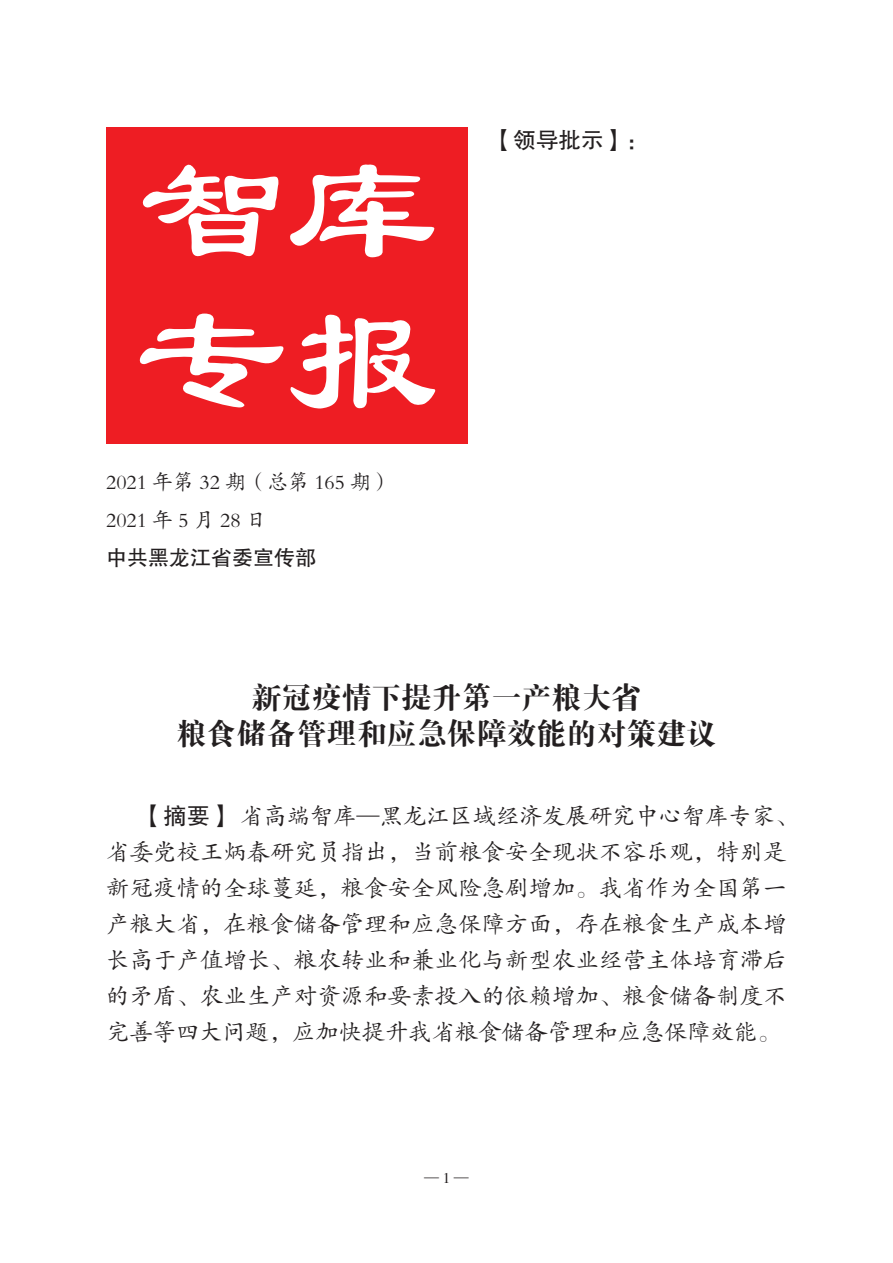
<style>
.page{position:relative;width:893px;height:1263px;background:#fff}
.page>*{position:absolute;margin:0;border:0;box-sizing:border-box;transform-origin:0 0}
.t1{font:150px/150px "FZLSK GBK1 0";color:#fff}
.t2{font:30px/36px "FZDBSK GBK1 0";color:#231f20;text-align:center}
.t3{font:23.25px/36px "FZKTK GBK1 0";letter-spacing:.01em;color:#231f20}
.t4{font:22.5px "FZHTK GBK1 0";color:#231f20}
.t5{font:21px/38.2px "FZKTK GBK1 0";color:#231f20}
.t6{font:21px "FZHTK GBK1 0";color:#231f20}
.t7{font:15px "FZSSK GBK1 0";color:#231f20}
.s1{font-family:"FZHTK GBK1 0"}
</style>
<div class="page">
<div style="left:106px;top:128px;width:362px;height:316px;background:#ee1d23"></div>
<h1 class="t1" style="left:136px;top:140px;width:301px">智库专报</h1>
<p class="t5" style="left:106px;top:463px;width:287px">2021 年第 32 期（总第 165 期）<br>2021年5月28日</p>
<p class="t6" style="left:106px;top:546px;width:211px">中共黑龙江省委宣传部</p>
<p class="t4" style="left:491px;top:128px;width:159px">【领导批示】：</p>
<p class="t2" style="left:176px;top:681px;width:542px">新冠疫情下提升第一产粮大省<br>粮食储备管理和应急保障效能的对策建议</p>
<p class="t3" style="left:106px;top:798px;width:693px;text-indent:34px"><span class="s1">【摘要】</span> 省高端智库—黑龙江区域经济发展研究中心智库专家、省委党校王炳春研究员指出，当前粮食安全现状不容乐观，特别是新冠疫情的全球蔓延，粮食安全风险急剧增加。我省作为全国第一产粮大省，在粮食储备管理和应急保障方面，存在粮食生产成本增长高于产值增长、粮农转业和兼业化与新型农业经营主体培育滞后的矛盾、农业生产对资源和要素投入的依赖增加、粮食储备制度不完善等四大问题，应加快提升我省粮食储备管理和应急保障效能。</p>
<p class="t7" style="left:424px;top:1170px;width:46px">— 1 —</p>
</div>
